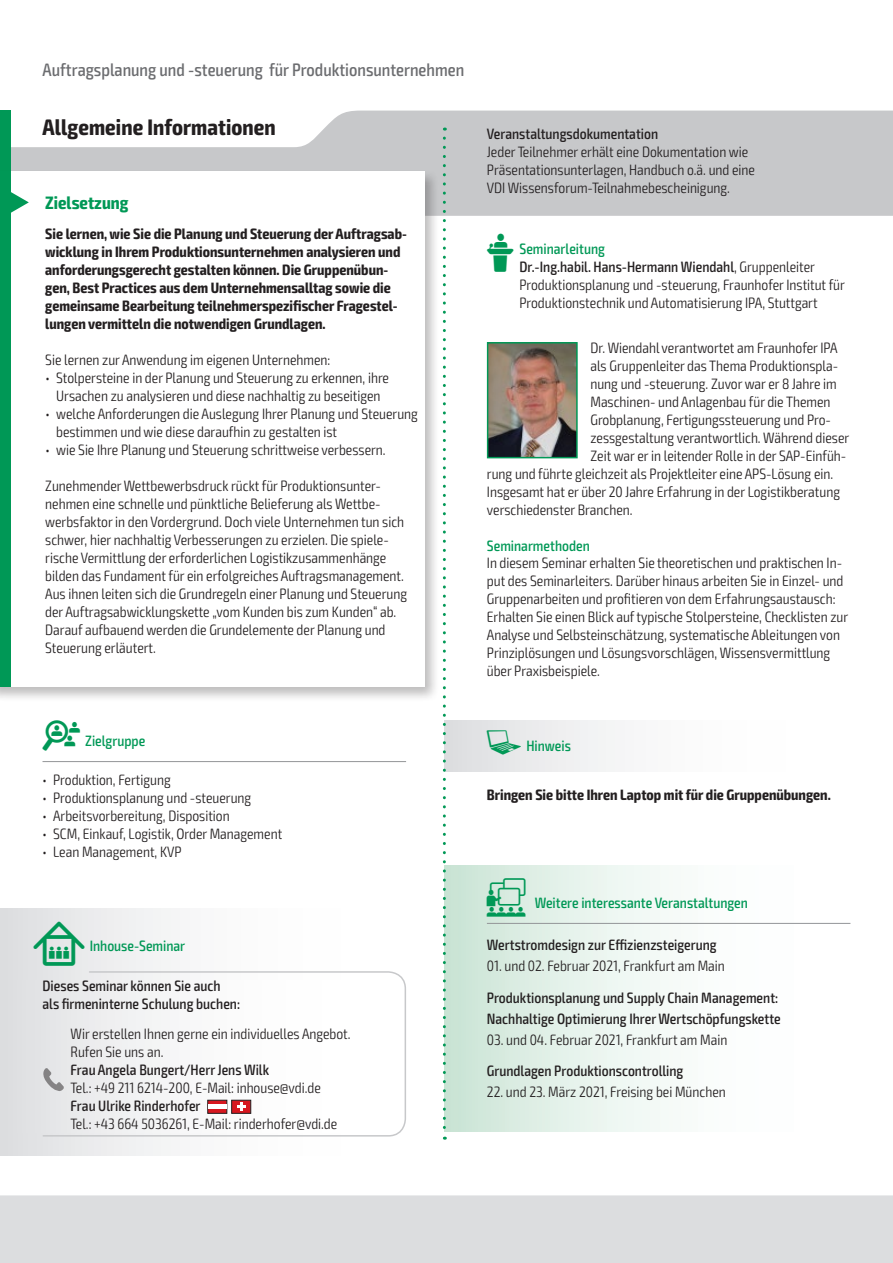
<style>
.page{position:relative;width:893px;height:1263px;background:#fff}
.page>*{position:absolute;margin:0;border:0;box-sizing:border-box;transform-origin:0 0}
.t1{font:700 condensed 22.5px "Exo 2";letter-spacing:.005em;color:#231f20}
.t2{font:500 condensed 18px "Exo 2";color:#6c6d70}
.t3{font:700 condensed 18px "Exo 2";color:#009856}
.t4{font:300 condensed 15px/18px "Exo 2";color:#231f20}
.t5{font:700 condensed 15px/18px "Exo 2";color:#231f20}
.t6{font:500 condensed 15px/18px "Exo 2";color:#231f20}
.t7{font:500 condensed 15px "Exo 2";color:#009856}
.s1{font-family:"VDI Iconset S4 A Regular";font-weight:400;font-stretch:normal}
.s2{font-family:"VDI Iconset S4 A Regular";font-weight:400;font-stretch:normal;font-size:15.45px}
.s3{font-family:"VDI Iconset S4 A Regular";font-weight:400;font-stretch:normal;color:#009856}
.s4{font-weight:500;color:#009856}
.s5{font-weight:500}
.s6{font-family:"VDI Iconset S4 A Regular";font-weight:400;font-stretch:normal;font-size:19.5px}
</style>
<div class="page">
<div style="left:0;top:1195px;width:893px;height:68px;background:#dcdddf"></div>
<svg style="left:11px;top:111px;width:881px;height:105px;fill:#c7c8ca"></svg>
<hr style="left:892px;top:111px;width:1px;height:105px;background:#009856">
<div style="left:0;top:111px;width:11px;height:63px;background:#009856"></div>
<div style="left:0;top:908px;width:406px;height:247px;background:linear-gradient(to right,#e3e3e5,#fff)"></div>
<svg style="left:42px;top:970px;width:364px;height:167px"></svg>
<div style="left:0;top:980px;width:383px;height:152px;background:linear-gradient(to right,#e2e3e5,#fff)"></div>
<svg style="left:207px;top:1100px;width:44px;height:14px"></svg>
<hr style="left:208px;top:1105px;width:19px;height:4px;background:#fff">
<svg style="left:43px;top:1068px;width:21px;height:23px"></svg>
<div style="left:0;top:168px;width:440px;height:534px;background:#231f20;opacity:.3"></div>
<div style="left:0;top:171px;width:424px;height:516px;background:#fff"></div>
<div style="left:0;top:171px;width:11px;height:516px;background:#009856"></div>
<svg style="left:11px;top:192px;width:18px;height:21px"></svg>
<hr style="left:43px;top:761px;width:363px;height:1px;background:#939598">
<img style="left:490px;top:345px;width:85px;height:110px">
<div style="left:487px;top:342px;width:91px;height:116px;border:2px solid #009856"></div>
<div style="left:444px;top:720px;width:406px;height:52px;background:linear-gradient(to right,#e2e3e5,#fff)"></div>
<div style="left:444px;top:866px;width:406px;height:265px;background:linear-gradient(to right,#d2e8db,#fff)"></div>
<hr style="left:487px;top:923px;width:363px;height:1px;background:#939598">
<svg style="left:443px;top:138px;width:3px;height:1002px"></svg>
<p class="t2" style="left:43px;top:59px;width:423px">Auftragsplanung und -steuerung für Produktionsunternehmen</p>
<h1 class="t1" style="left:43px;top:113px;width:235px">Allgemeine Informationen</h1>
<p class="t6" style="left:487px;top:125px;width:173px">Veranstaltungsdokumentation</p>
<p class="t4" style="left:487px;top:143px;width:270px">Jeder Teilnehmer erhält eine Dokumentation wie<br>Präsentationsunterlagen, Handbuch o.ä. und eine<br>VDI Wissensforum-Teilnahmebescheinigung.</p>
<p class="t3" style="left:45px;top:192px;width:85px">Zielsetzung</p>
<p class="t5" style="left:45px;top:225px;width:363px">Sie lernen, wie Sie die Planung und Steuerung der Auftragsab&shy;wicklung in Ihrem Produktionsunternehmen analysieren und anforderungsgerecht gestalten können. Die Gruppenübun&shy;gen, Best Practices aus dem Unternehmensalltag sowie die gemeinsame Bearbeitung teilnehmerspezifischer Fragestel&shy;lungen vermitteln die notwendigen Grundlagen.</p>
<p class="t4" style="left:45px;top:351px;width:287px">Sie lernen zur Anwendung im eigenen Unternehmen:</p>
<p class="t4" style="left:45px;top:369px;width:345px;text-align:center">• Stolpersteine in der Planung und Steuerung zu erkennen, ihre<br>Ursachen zu analysieren und diese nachhaltig zu beseitigen</p>
<p class="t4" style="left:56px;top:405px;width:363px;text-indent:-11px">• welche Anforderungen die Auslegung Ihrer Planung und Steuerung bestimmen und wie diese daraufhin zu gestalten ist</p>
<p class="t4" style="left:45px;top:441px;width:342px">• wie Sie Ihre Planung und Steuerung schrittweise verbessern.</p>
<p class="t4" style="left:45px;top:477px;width:363px">Zunehmender Wettbewerbsdruck rückt für Produktionsunter&shy;nehmen eine schnelle und pünktliche Belieferung als Wettbe&shy;werbsfaktor in den Vordergrund. Doch viele Unternehmen tun sich schwer, hier nachhaltig Verbesserungen zu erzielen. Die spiele&shy;rische Vermittlung der erforderlichen Logistikzusammenhänge bilden das Fundament für ein erfolgreiches Auftragsmanagement.<br>Aus ihnen leiten sich die Grundregeln einer Planung und Steuerung der Auftragsabwicklungskette „vom Kunden bis zum Kunden“ ab.<br>Darauf aufbauend werden die Grundelemente der Planung und Steuerung erläutert.</p>
<p class="t7" style="left:43px;top:732px;width:104px"><span class="s1">Z</span> Zielgruppe</p>
<p class="t4" style="left:43px;top:771px;width:130px">• Produktion, Fertigung</p>
<p class="t4" style="left:43px;top:789px;width:210px">• Produktionsplanung und -steuerung</p>
<p class="t4" style="left:43px;top:807px;width:189px">• Arbeitsvorbereitung, Disposition</p>
<p class="t4" style="left:43px;top:825px;width:241px">• SCM, Einkauf, Logistik, Order Management</p>
<p class="t4" style="left:43px;top:843px;width:141px">• Lean Management, KVP</p>
<p class="t7" style="left:33px;top:937px;width:153px"><span class="s2">I</span> Inhouse-Seminar</p>
<p class="t6" style="left:43px;top:977px;width:199px">Dieses Seminar können Sie auch als firmeninterne Schulung buchen:</p>
<p class="t4" style="left:71px;top:1025px;width:282px">Wir erstellen Ihnen gerne ein individuelles Angebot.<br>Rufen Sie uns an.</p>
<p class="t6" style="left:71px;top:1061px;width:200px">Frau Angela Bungert/Herr Jens Wilk</p>
<p class="t4" style="left:71px;top:1079px;width:252px">Tel.: +49 211 6214-200, E-Mail: inhouse@vdi.de</p>
<p class="t6" style="left:71px;top:1097px;width:132px">Frau Ulrike Rinderhofer</p>
<p class="t4" style="left:71px;top:1115px;width:268px">Tel.: +43 664 5036261, E-Mail: rinderhofer@vdi.de</p>
<p class="t4" style="left:519px;top:240px;width:327px;text-indent:-33px"><span class="s3">L</span> <span class="s4">Seminarleitung<br></span><span class="s5">Dr.-Ing.habil. Hans-Hermann Wiendahl</span>, Gruppenleiter Produktionsplanung und -steuerung, Fraunhofer Institut für Produktionstechnik und Automatisierung IPA, Stuttgart</p>
<p class="t4" style="left:590px;top:339px;width:249px">Dr. Wiendahl verantwortet am Fraunhofer IPA</p>
<p class="t4" style="left:590px;top:357px;width:249px">als Gruppenleiter das Thema Produktionspla-</p>
<p class="t4" style="left:590px;top:375px;width:248px">nung und -steuerung. Zuvor war er 8 Jahre im</p>
<p class="t4" style="left:590px;top:393px;width:242px">Maschinen- und Anlagenbau für die Themen</p>
<p class="t4" style="left:590px;top:411px;width:242px">Grobplanung, Fertigungssteuerung und Pro-</p>
<p class="t4" style="left:590px;top:429px;width:260px">zessgestaltung verantwortlich. Während dieser</p>
<p class="t4" style="left:590px;top:447px;width:257px">Zeit war er in leitender Rolle in der SAP-Einfüh-</p>
<p class="t4" style="left:487px;top:465px;width:348px">rung und führte gleichzeit als Projektleiter eine APS-Lösung ein.</p>
<p class="t4" style="left:487px;top:483px;width:355px">Insgesamt hat er über 20 Jahre Erfahrung in der Logistikberatung</p>
<p class="t4" style="left:487px;top:501px;width:147px">verschiedenster Branchen.</p>
<p class="t7" style="left:487px;top:536px;width:104px">Seminarmethoden</p>
<p class="t4" style="left:487px;top:554px;width:363px">In diesem Seminar erhalten Sie theoretischen und praktischen In&shy;put des Seminarleiters. Darüber hinaus arbeiten Sie in Einzel- und Gruppenarbeiten und profitieren von dem Erfahrungsaustausch:<br>Erhalten Sie einen Blick auf typische Stolpersteine, Checklisten zur Analyse und Selbsteinschätzung, systematische Ableitungen von Prinziplösungen und Lösungsvorschlägen, Wissensvermittlung über Praxisbeispiele.</p>
<p class="t7" style="left:487px;top:737px;width:86px"><span class="s1">l</span> Hinweis</p>
<p class="t5" style="left:487px;top:786px;width:345px">Bringen Sie bitte Ihren Laptop mit für die Gruppenübungen.</p>
<p class="t7" style="left:487px;top:894px;width:263px"><span class="s6">W</span> Weitere interessante Veranstaltungen</p>
<p class="t6" style="left:487px;top:936px;width:231px">Wertstromdesign zur Effizienzsteigerung</p>
<p class="t4" style="left:487px;top:957px;width:239px">01. und 02. Februar 2021, Frankfurt am Main</p>
<p class="t6" style="left:487px;top:987px;width:295px;line-height:21px">Produktionsplanung und Supply Chain Management:<br>Nachhaltige Optimierung Ihrer Wertschöpfungskette</p>
<p class="t4" style="left:487px;top:1031px;width:242px">03. und 04. Februar 2021, Frankfurt am Main</p>
<p class="t6" style="left:487px;top:1062px;width:198px">Grundlagen Produktionscontrolling</p>
<p class="t4" style="left:487px;top:1083px;width:240px">22. und 23. März 2021, Freising bei München</p>
</div>
